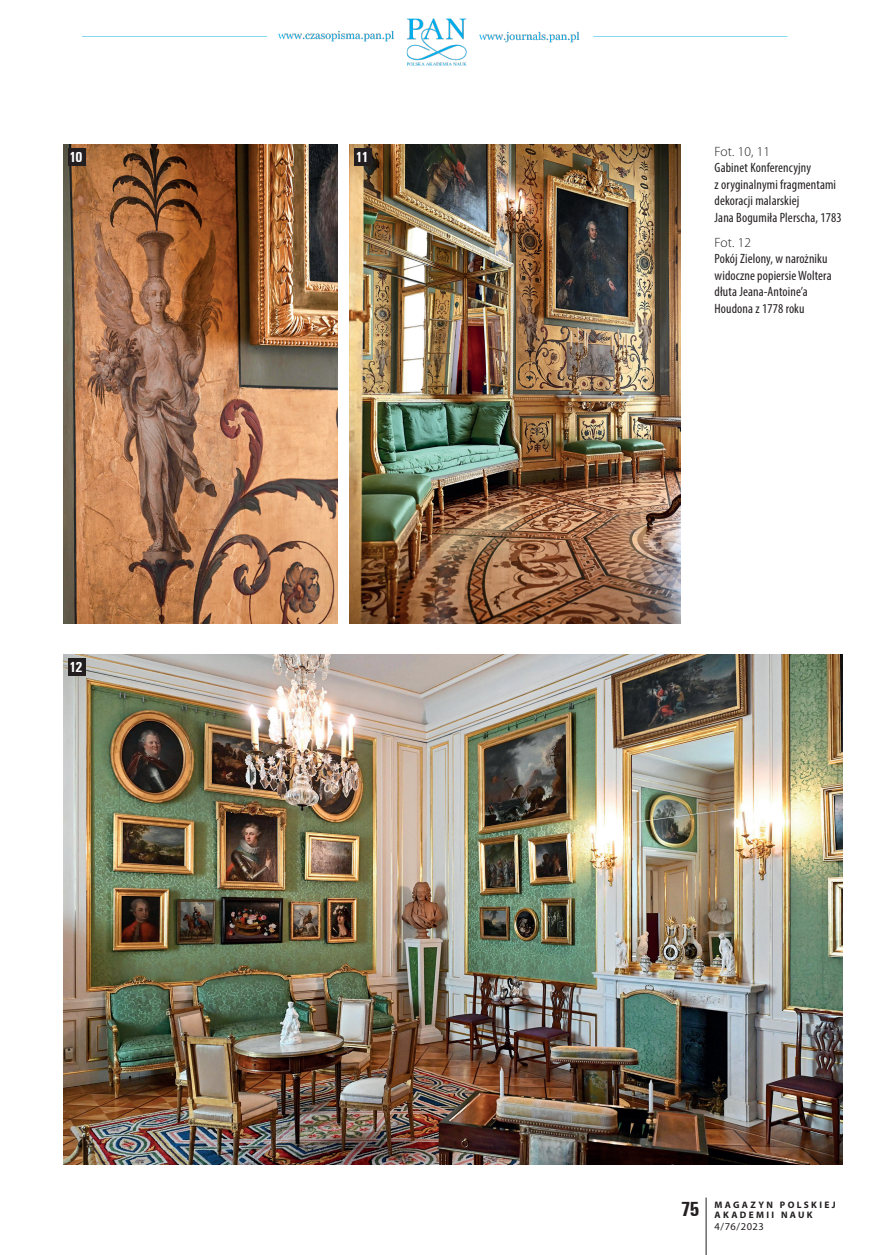
<style>
.page{position:relative;width:872px;height:1255px;background:#fff}
.page>*{position:absolute;margin:0;border:0;box-sizing:border-box;transform-origin:0 0}
.t1{font:700 condensed 15px "Unitus TEE";color:#fff}
.t2{font:condensed 13.5px/16.5px "Myriad Pro";letter-spacing:.01em;color:#231f20}
.t3{font:300 13.5px "Myriad Pro";letter-spacing:.01em;color:#231f20}
.t4{font:10.5px "Myriad Pro";letter-spacing:.045em;color:#231f20}
.t5{font:700 9.45px/10.5px "Myriad Pro";letter-spacing:.245em;color:#231f20}
.s1{font-family:"Unitus TEE";font-stretch:condensed;font-size:21px}
</style>
<div class="page">
<img style="left:82px;top:18px;width:706px;height:48px">
<hr style="left:706px;top:1197px;width:1px;height:57px;background:#231f20">
<img style="left:64px;top:654px;width:778px;height:509px">
<img style="left:350px;top:145px;width:330px;height:478px">
<img style="left:64px;top:145px;width:273px;height:478px">
<div style="left:68px;top:658px;width:17px;height:17px;background:#231f20"></div>
<div style="left:68px;top:149px;width:17px;height:17px;background:#231f20"></div>
<div style="left:354px;top:149px;width:17px;height:17px;background:#231f20"></div>
<p class="t1" style="left:69px;top:149px;width:15px">10</p>
<p class="t1" style="left:355px;top:149px;width:14px">11</p>
<p class="t1" style="left:69px;top:658px;width:15px">12</p>
<p class="t3" style="left:714px;top:143px;width:57px">Fot. 10, 11</p>
<p class="t2" style="left:714px;top:159px;width:128px">Gabinet Konferencyjny<br>z oryginalnymi fragmentami dekoracji malarskiej<br>Jana Bogumiła Plerscha, 1783</p>
<p class="t3" style="left:714px;top:234px;width:38px">Fot. 12</p>
<p class="t2" style="left:714px;top:250px;width:118px">Pokój Zielony, w narożniku widoczne popiersie Woltera dłuta Jeana-Antoine’a<br>Houdona z 1778 roku</p>
<p class="t5" style="left:714px;top:1198px;width:123px;text-indent:-34px"><span class="s1">75</span> MAGAZYN POLSKIEJ<br>AKADEMII NAUK</p>
<p class="t4" style="left:714px;top:1220px;width:51px">4/76/2023</p>
</div>
